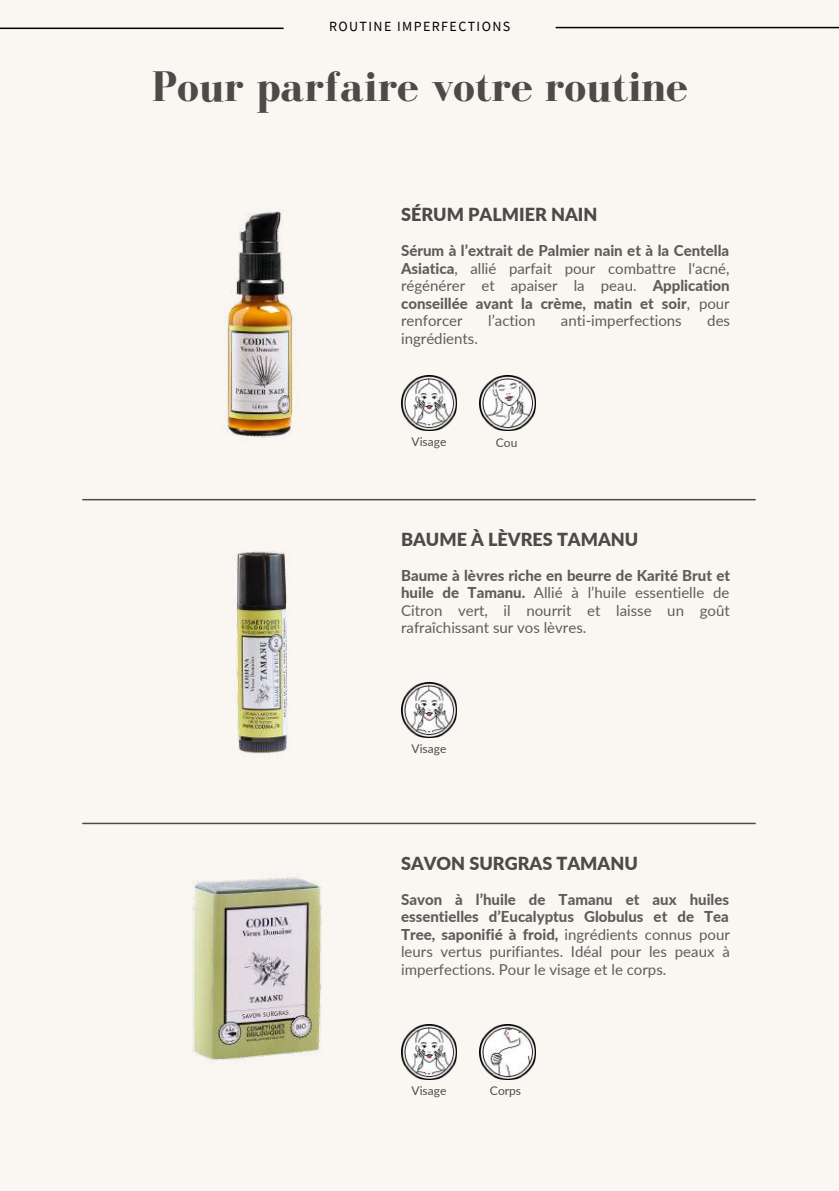
<style>
.page{position:relative;width:839px;height:1191px;background:#fff}
.page>*{position:absolute;margin:0;border:0;box-sizing:border-box;transform-origin:0 0}
.t1{font:700 44px "Bodoni FLF";color:#4e4a48}
.t2{font:900 18px "Lato";color:#4e4a48}
.t3{font:15px/17.4px "Lato";color:#5f5b59;text-align:justify}
.t4{font:800 15px/17.4px "Lato";color:#5f5b59;text-align:justify}
.t5{font:14px "Source Sans Pro";letter-spacing:.1em;color:#000}
.t6{font:12px "Lato";color:#4e4a48}
.s1{font-weight:400}
.s2{font-weight:800}
</style>
<div class="page">
<div style="left:0;top:0;width:838px;height:1191px;background:#faf7f3"></div>
<hr style="left:0;top:28px;width:283px;height:1px;background:#000">
<hr style="left:556px;top:27px;width:282px;height:1px;background:#000">
<img style="left:107px;top:206px;width:306px;height:264px">
<img style="left:480px;top:375px;width:55px;height:56px">
<hr style="left:83px;top:499px;width:672px;height:1px;background:#4e4a48">
<hr style="left:83px;top:823px;width:672px;height:1px;background:#4e4a48">
<img style="left:107px;top:530px;width:306px;height:264px">
<img style="left:107px;top:853px;width:299px;height:264px">
<img style="left:480px;top:1024px;width:55px;height:56px">
<img style="left:401px;top:375px;width:55px;height:56px">
<img style="left:401px;top:682px;width:55px;height:56px">
<img style="left:401px;top:1024px;width:55px;height:56px">
<p class="t5" style="left:329px;top:17px;width:183px">ROUTINE IMPERFECTIONS</p>
<h1 class="t1" style="left:152px;top:63px;width:537px">Pour parfaire votre routine</h1>
<p class="t2" style="left:401px;top:203px;width:198px">SÉRUM PALMIER NAIN</p>
<p class="t4" style="left:401px;top:242px;width:330px">Sérum à l’extrait de Palmier nain et à la Centella Asiatica<span class="s1">, allié parfait pour combattre l'acné, régénérer et apaiser la peau.</span> Application conseillée avant la crème, matin et soir<span class="s1">, pour renforcer</span></p>
<p class="t3" style="left:488px;top:312px;width:49px">l’action</p>
<p class="t3" style="left:561px;top:312px;width:122px">anti-imperfections</p>
<p class="t3" style="left:707px;top:312px;width:24px">des</p>
<p class="t3" style="left:401px;top:329px;width:78px">ingrédients.</p>
<p class="t6" style="left:411px;top:435px;width:36px">Visage</p>
<p class="t6" style="left:496px;top:435px;width:23px">Cou</p>
<p class="t2" style="left:401px;top:528px;width:239px">BAUME À LÈVRES TAMANU</p>
<p class="t3" style="left:401px;top:566px;width:330px"><span class="s2">Baume à lèvres riche en beurre de Karité Brut et huile de Tamanu.</span> Allié à l’huile essentielle de Citron vert, il nourrit et laisse un goût rafraîchissant sur vos lèvres.</p>
<p class="t6" style="left:411px;top:742px;width:36px">Visage</p>
<p class="t2" style="left:401px;top:852px;width:238px">SAVON SURGRAS TAMANU</p>
<p class="t3" style="left:401px;top:890px;width:330px"><span class="s2">Savon à l’huile de Tamanu et aux huiles essentielles d’Eucalyptus Globulus et de Tea Tree, saponifié à froid,</span> ingrédients connus pour leurs vertus purifiantes. Idéal pour les peaux à imperfections. Pour le visage et le corps.</p>
<p class="t6" style="left:411px;top:1083px;width:36px">Visage</p>
<p class="t6" style="left:490px;top:1084px;width:33px">Corps</p>
</div>
